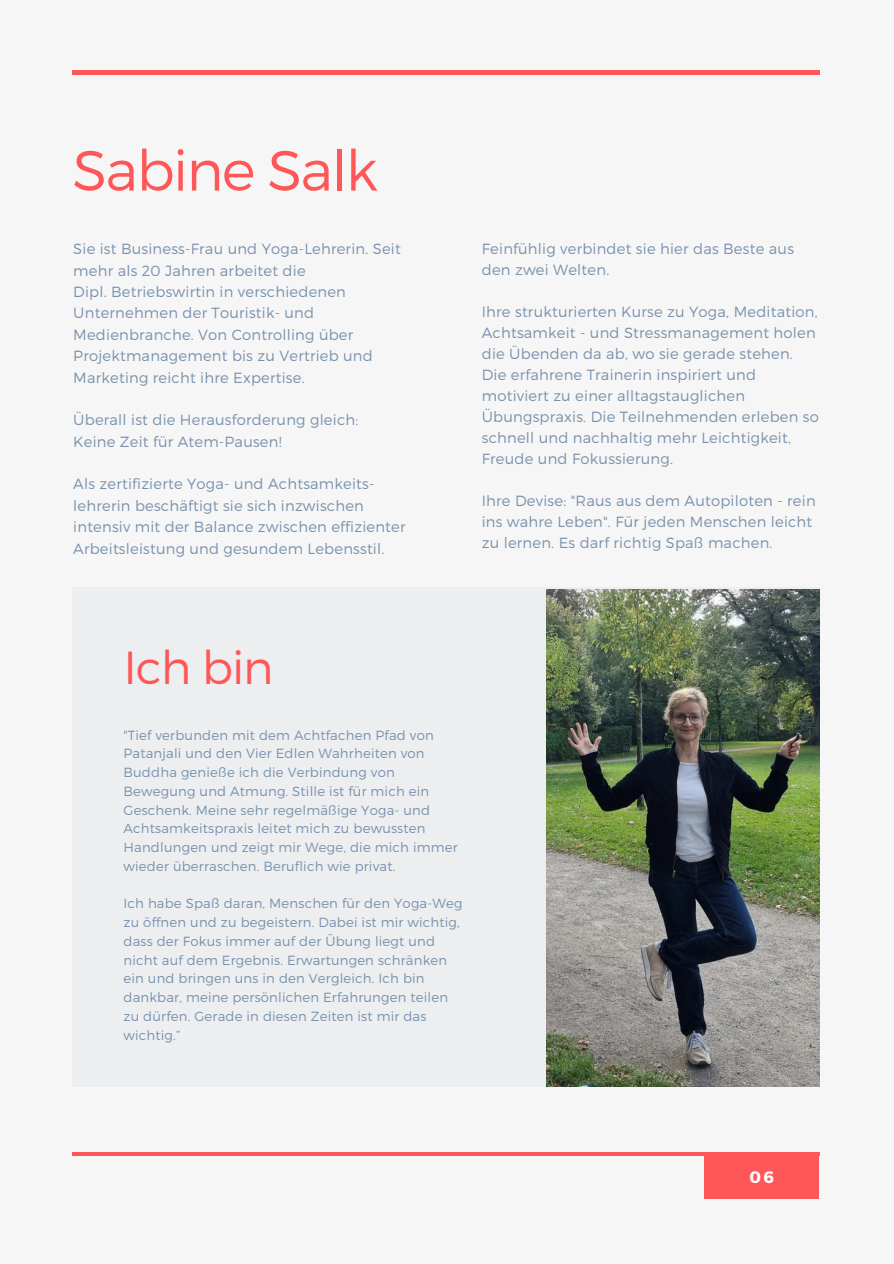
<style>
.page{position:relative;width:894px;height:1264px;background:#fff}
.page>*{position:absolute;margin:0;border:0;box-sizing:border-box;transform-origin:0 0}
.t1{font:300 56.55px "Montserrat";letter-spacing:-.03em;color:#ff5757}
.t2{font:300 46.35px "Montserrat";letter-spacing:-.025em;color:#ff5757}
.t3{font:700 16.5px "Montserrat";color:#fff}
.t4{font:300 14.7px/21.3px "Montserrat";letter-spacing:.015em;color:#7891ac}
.t5{font:300 13.2px/18.8px "Montserrat";letter-spacing:.015em;color:#7891ac}
</style>
<div class="page">
<div style="left:0;top:0;width:893px;height:1263px;background:#f6f6f6"></div>
<hr style="left:72px;top:71px;width:747px;height:3px;background:#ff5757">
<div style="left:704px;top:1152px;width:114px;height:46px;background:#ff5757"></div>
<hr style="left:72px;top:1152px;width:747px;height:3px;background:#ff5757">
<div style="left:72px;top:588px;width:747px;height:498px;background:#eceef0"></div>
<img style="left:546px;top:589px;width:272px;height:497px">
<h1 class="t1" style="left:72px;top:134px;width:307px">Sabine Salk</h1>
<h3 class="t4" style="left:73px;top:238px;width:329px">Sie ist Business-Frau und Yoga-Lehrerin. Seit mehr als 20 Jahren arbeitet die<br>Dipl. Betriebswirtin in verschiedenen Unternehmen der Touristik- und Medienbranche. Von Controlling über Projektmanagement bis zu Vertrieb und Marketing reicht ihre Expertise.</h3>
<h3 class="t4" style="left:73px;top:409px;width:286px">Überall ist die Herausforderung gleich:<br>Keine Zeit für Atem-Pausen!</h3>
<h3 class="t4" style="left:73px;top:473px;width:334px">Als zertifizierte Yoga- und Achtsamkeits&shy;lehrerin beschäftigt sie sich inzwischen intensiv mit der Balance zwischen effizienter Arbeitsleistung und gesundem Lebensstil.</h3>
<h3 class="t4" style="left:481px;top:237px;width:313px">Feinfühlig verbindet sie hier das Beste aus den zwei Welten.</h3>
<h3 class="t4" style="left:481px;top:300px;width:338px">Ihre strukturierten Kurse zu Yoga, Meditation, Achtsamkeit - und Stressmanagement holen die Übenden da ab, wo sie gerade stehen.<br>Die erfahrene Trainerin inspiriert und motiviert zu einer alltagstauglichen Übungspraxis. Die Teilnehmenden erleben so schnell und nachhaltig mehr Leichtigkeit, Freude und Fokussierung.</h3>
<h3 class="t4" style="left:481px;top:489px;width:335px">Ihre Devise: "Raus aus dem Autopiloten - rein ins wahre Leben". Für jeden Menschen leicht zu lernen. Es darf richtig Spaß machen.</h3>
<p class="t2" style="left:123px;top:637px;width:151px">Ich bin</p>
<h2 class="t5" style="left:123px;top:724px;width:335px">"Tief verbunden mit dem Achtfachen Pfad von Patanjali und den Vier Edlen Wahrheiten von Buddha genieße ich die Verbindung von Bewegung und Atmung. Stille ist für mich ein Geschenk. Meine sehr regelmäßige Yoga- und Achtsamkeitspraxis leitet mich zu bewussten Handlungen und zeigt mir Wege, die mich immer wieder überraschen. Beruflich wie privat.</h2>
<p class="t5" style="left:123px;top:893px;width:340px">Ich habe Spaß daran, Menschen für den Yoga-Weg zu öffnen und zu begeistern. Dabei ist mir wichtig, dass der Fokus immer auf der Übung liegt und nicht auf dem Ergebnis. Erwartungen schränken ein und bringen uns in den Vergleich. Ich bin dankbar, meine persönlichen Erfahrungen teilen zu dürfen. Gerade in diesen Zeiten ist mir das wichtig.”</p>
<p class="t3" style="left:749px;top:1165px;width:26px">06</p>
</div>
